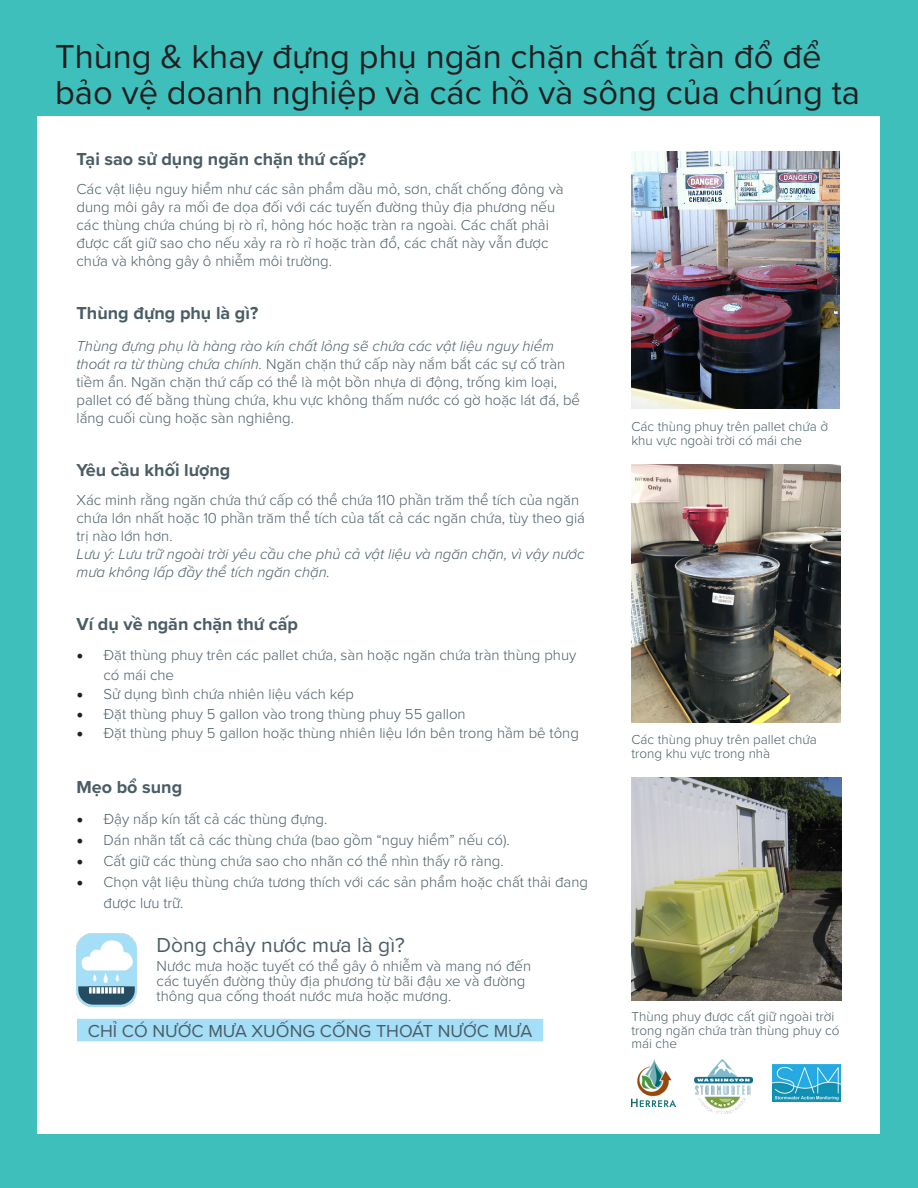
<style>
.page{position:relative;width:918px;height:1188px;background:#3ebfbc}
.page>*{position:absolute;margin:0;border:0;box-sizing:border-box;transform-origin:0 0}
.t1{font:34.5px/36px "Proxima Nova";color:#231f20}
.t2{font:21px "Proxima Nova";color:#4a5d65}
.t3{font:700 18px "Proxima Nova";color:#4a5d65}
.t4{font:18px "Proxima Nova";color:#4a5d65}
.t5{font:300 15px/18px "Proxima Nova";color:#4a5d65}
.t6{font:italic 300 15px/18px "Proxima Nova";color:#4a5d65}
.t7{font:300 13.5px/13.5px "Proxima Nova";color:#4a5d65}
.s1{font-style:italic}
.s2{font-family:"Minion Pro";font-weight:400;font-size:18px;color:#231f20}
</style>
<div class="page">
<div style="left:38px;top:117px;width:842px;height:1017px;background:#fff"></div>
<div style="left:77px;top:1019px;width:466px;height:22px;background:#a5def7"></div>
<img style="left:632px;top:151px;width:208px;height:257px">
<img style="left:632px;top:777px;width:209px;height:224px">
<img style="left:632px;top:465px;width:208px;height:257px">
<img style="left:632px;top:1059px;width:43px;height:47px">
<img style="left:772px;top:1065px;width:68px;height:36px">
<img style="left:694px;top:1059px;width:58px;height:54px">
<img style="left:77px;top:934px;width:60px;height:73px">
<p class="t1" style="left:55px;top:37px;width:807px">Thùng &amp; khay đựng phụ ngăn chặn chất tràn đổ để bảo vệ doanh nghiệp và các hồ và sông của chúng ta</p>
<p class="t3" style="left:76px;top:146px;width:291px">Tại sao sử dụng ngăn chặn thứ cấp?</p>
<p class="t5" style="left:76px;top:179px;width:489px">Các vật liệu nguy hiểm như các sản phẩm dầu mỏ, sơn, chất chống đông và dung môi gây ra mối đe dọa đối với các tuyến đường thủy địa phương nếu các thùng chứa chúng bị rò rỉ, hỏng hóc hoặc tràn ra ngoài. Các chất phải được cất giữ sao cho nếu xảy ra rò rỉ hoặc tràn đổ, các chất này vẫn được chứa và không gây ô nhiễm môi trường.</p>
<p class="t3" style="left:76px;top:299px;width:183px">Thùng đựng phụ là gì?</p>
<p class="t5" style="left:76px;top:336px;width:505px"><span class="s1">Thùng đựng phụ là hàng rào kín chất lỏng sẽ chứa các vật liệu nguy hiểm thoát ra từ thùng chứa chính.</span> Ngăn chặn thứ cấp này nắm bắt các sự cố tràn tiềm ẩn. Ngăn chặn thứ cấp có thể là một bồn nhựa di động, trống kim loại, pallet có đế bằng thùng chứa, khu vực không thấm nước có gờ hoặc lát đá, bể lắng cuối cùng hoặc sàn nghiêng.</p>
<p class="t3" style="left:76px;top:457px;width:155px">Yêu cầu khối lượng</p>
<p class="t5" style="left:76px;top:490px;width:510px">Xác minh rằng ngăn chứa thứ cấp có thể chứa 110 phần trăm thể tích của ngăn chứa lớn nhất hoặc 10 phần trăm thể tích của tất cả các ngăn chứa, tùy theo giá trị nào lớn hơn.</p>
<p class="t6" style="left:76px;top:544px;width:510px">Lưu ý: Lưu trữ ngoài trời yêu cầu che phủ cả vật liệu và ngăn chặn, vì vậy nước mưa không lấp đầy thể tích ngăn chặn.</p>
<p class="t3" style="left:76px;top:610px;width:223px">Ví dụ về ngăn chặn thứ cấp</p>
<p class="t5" style="left:104px;top:645px;width:474px;line-height:19.5px;text-indent:-27px"><span class="s2">•</span> Đặt thùng phuy trên các pallet chứa, sàn hoặc ngăn chứa tràn thùng phuy có mái che</p>
<p class="t5" style="left:76px;top:685px;width:279px"><span class="s2">•</span> Sử dụng bình chứa nhiên liệu vách kép</p>
<p class="t5" style="left:76px;top:704px;width:391px"><span class="s2">•</span> Đặt thùng phuy 5 gallon vào trong thùng phuy 55 gallon</p>
<p class="t5" style="left:76px;top:724px;width:504px"><span class="s2">•</span> Đặt thùng phuy 5 gallon hoặc thùng nhiên liệu lớn bên trong hầm bê tông</p>
<p class="t3" style="left:76px;top:774px;width:107px">Mẹo bổ sung</p>
<p class="t5" style="left:76px;top:809px;width:252px"><span class="s2">•</span> Đậy nắp kín tất cả các thùng đựng.</p>
<p class="t5" style="left:76px;top:830px;width:435px"><span class="s2">•</span> Dán nhãn tất cả các thùng chứa (bao gồm “nguy hiểm” nếu có).</p>
<p class="t5" style="left:76px;top:851px;width:429px"><span class="s2">•</span> Cất giữ các thùng chứa sao cho nhãn có thể nhìn thấy rõ ràng.</p>
<p class="t5" style="left:104px;top:870px;width:486px;line-height:21px;text-indent:-27px"><span class="s2">•</span> Chọn vật liệu thùng chứa tương thích với các sản phẩm hoặc chất thải đang được lưu trữ.</p>
<p class="t2" style="left:157px;top:930px;width:250px">Dòng chảy nước mưa là gì?</p>
<p class="t5" style="left:157px;top:958px;width:376px;line-height:15px">Nước mưa hoặc tuyết có thể gây ô nhiễm và mang nó đến các tuyến đường thủy địa phương từ bãi đậu xe và đường thông qua cống thoát nước mưa hoặc mương.</p>
<p class="t4" style="left:88px;top:1018px;width:446px">CHỈ CÓ NƯỚC MƯA XUỐNG CỐNG THOÁT NƯỚC MƯA</p>
<p class="t7" style="left:632px;top:419px;width:198px">Các thùng phuy trên pallet chứa ở khu vực ngoài trời có mái che</p>
<p class="t7" style="left:632px;top:732px;width:187px">Các thùng phuy trên pallet chứa trong khu vực trong nhà</p>
<p class="t7" style="left:632px;top:1010px;width:209px">Thùng phuy được cất giữ ngoài trời trong ngăn chứa tràn thùng phuy có mái che</p>
</div>
